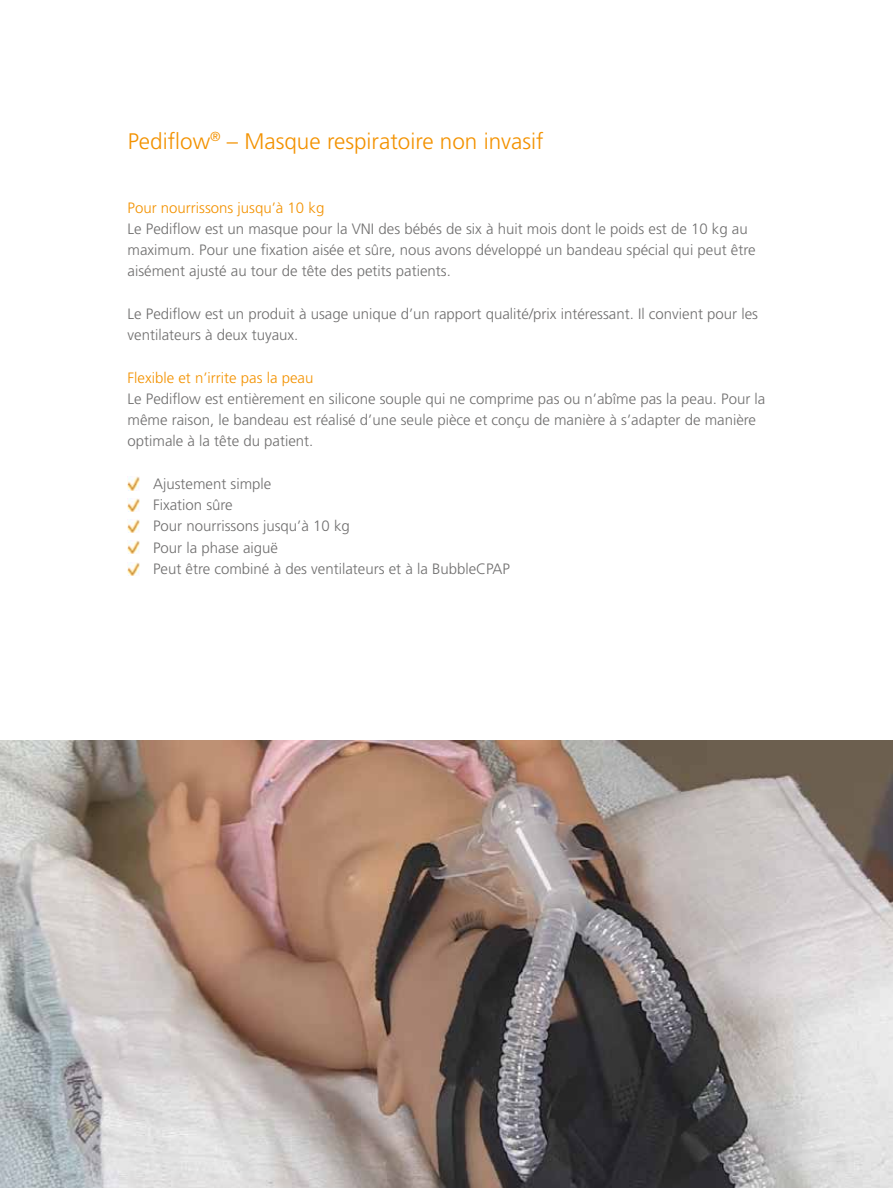
<style>
.page{position:relative;width:893px;height:1188px;background:#fff}
.page>*{position:absolute;margin:0;border:0;box-sizing:border-box;transform-origin:0 0}
.t1{font:300 22.5px "Frutiger LT Std";color:#f39200}
.t2{font:300 15px/21.3px "Frutiger LT Std";color:#706f6f}
.t3{font:300 15px "Frutiger LT Std";color:#f39200}
</style>
<div class="page">
<svg style="left:128px;top:477px;width:11px;height:13px"></svg>
<svg style="left:128px;top:498px;width:11px;height:13px"></svg>
<svg style="left:128px;top:541px;width:11px;height:13px"></svg>
<img style="left:128px;top:519px;width:11px;height:14px">
<svg style="left:128px;top:562px;width:11px;height:13px"></svg>
<img style="left:0;top:741px;width:893px;height:447px">
<h1 class="t1" style="left:128px;top:128px;width:418px">Pediflow<sup>®</sup> – Masque respiratoire non invasif</h1>
<p class="t3" style="left:128px;top:199px;width:198px">Pour nourrissons jusqu’à 10 kg</p>
<p class="t2" style="left:128px;top:218px;width:629px">Le Pediflow est un masque pour la VNI des bébés de six à huit mois dont le poids est de 10 kg au maximum. Pour une fixation aisée et sûre, nous avons développé un bandeau spécial qui peut être aisément ajusté au tour de tête des petits patients.</p>
<p class="t2" style="left:128px;top:303px;width:632px">Le Pediflow est un produit à usage unique d’un rapport qualité/prix intéressant. Il convient pour les ventilateurs à deux tuyaux.</p>
<p class="t3" style="left:128px;top:369px;width:187px">Flexible et n’irrite pas la peau</p>
<p class="t2" style="left:128px;top:388px;width:639px">Le Pediflow est entièrement en silicone souple qui ne comprime pas ou n’abîme pas la peau. Pour la même raison, le bandeau est réalisé d’une seule pièce et conçu de manière à s’adapter de manière optimale à la tête du patient.</p>
<p class="t2" style="left:153px;top:473px;width:358px">Ajustement simple<br>Fixation sûre<br>Pour nourrissons jusqu’à 10 kg<br>Pour la phase aiguë<br>Peut être combiné à des ventilateurs et à la BubbleCPAP</p>
</div>
